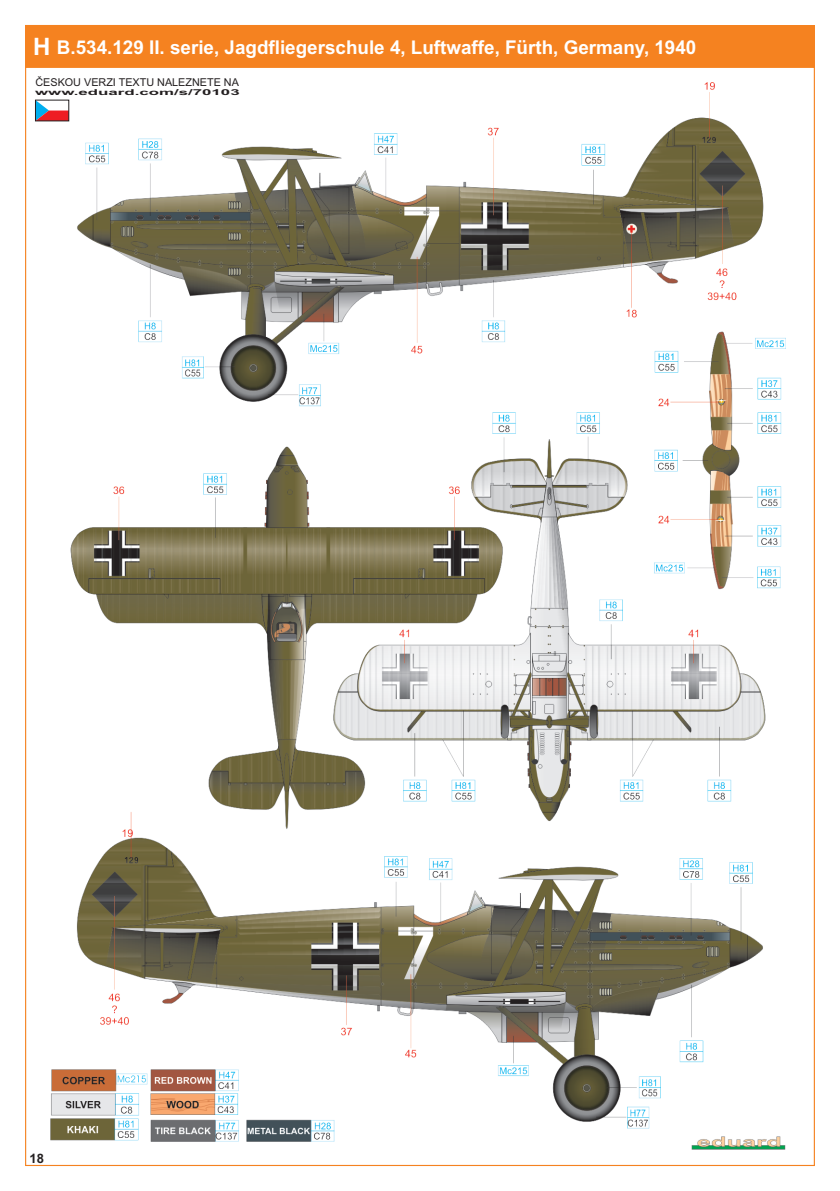
<style>
.page{position:relative;width:840px;height:1191px;background:#fff}
.page>*{position:absolute;margin:0;border:0;box-sizing:border-box;transform-origin:0 0}
.t1{font:700 19px "Arial";color:#fff}
.t2{font:700 13px "Arial";color:#231f20}
.t3{font:10.8px "Arial";color:#231f20}
.t4{font:700 8.2px "Arial";color:#231f20;scale:2.07 1}
.s1{font-size:24px}
</style>
<div class="page">
<div style="left:25px;top:25px;width:789px;height:43px;background:#f58220"></div>
<img style="left:50px;top:82px;width:734px;height:1067px">
<svg style="left:37px;top:102px;width:30px;height:17px"></svg>
<div style="left:35px;top:100px;width:34px;height:21px;border:1px solid #231f20"></div>
<p class="t1" style="left:33px;top:40px;width:664px"><span class="s1">H</span> B.534.129 II. serie, Jagdfliegerschule 4, Luftwaffe, Fürth, Germany, 1940</p>
<p class="t3" style="left:35px;top:78px;width:205px">ČESKOU VERZI TEXTU NALEZNETE NA</p>
<p class="t4" style="left:35px;top:89px;width:100px">www.eduard.com/s/70103</p>
<p class="t2" style="left:29px;top:1153px;width:16px">18</p>
</div>
